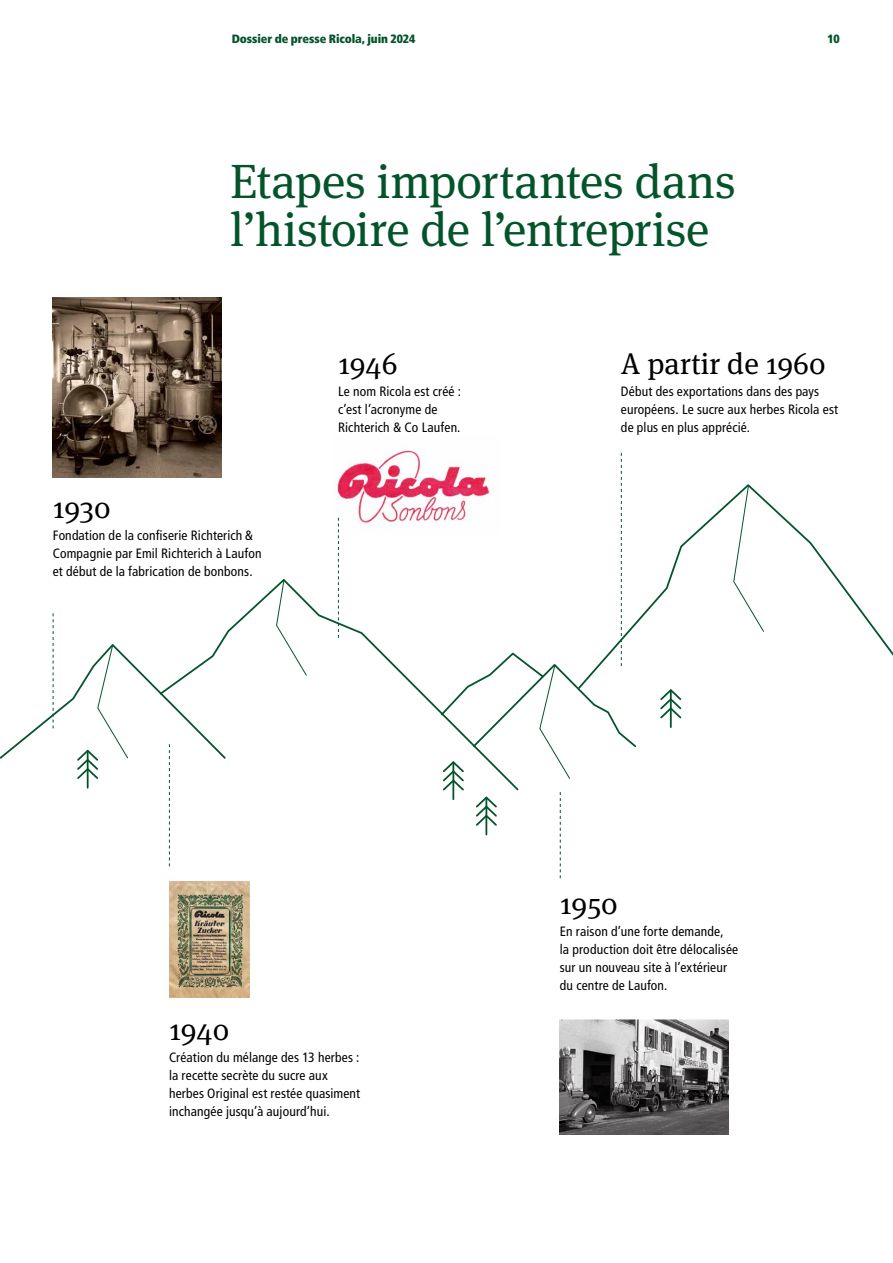
<style>
.page{position:relative;width:893px;height:1263px;background:#fff}
.page>*{position:absolute;margin:0;border:0;box-sizing:border-box;transform-origin:0 0}
.t1{font:48px/48px "Meta Serif Pro";letter-spacing:-.005em;color:#04542b}
.t2{font:30px "Meta Serif Pro";color:#000}
.t3{font:condensed 13.5px/18px "Frutiger LT Com";letter-spacing:.01em;color:#000}
.t4{font:900 condensed 12px "Frutiger LT Com";letter-spacing:-.005em;color:#04542b}
</style>
<div class="page">
<img style="left:337px;top:450px;width:102px;height:82px">
<img style="left:53px;top:298px;width:169px;height:180px">
<img style="left:169px;top:881px;width:80px;height:116px">
<svg style="left:227px;top:577px;width:212px;height:135px"></svg>
<svg style="left:638px;top:484px;width:255px;height:172px"></svg>
<svg style="left:338px;top:518px;width:1px;height:120px"></svg>
<svg style="left:276px;top:579px;width:31px;height:97px"></svg>
<svg style="left:733px;top:485px;width:31px;height:147px"></svg>
<svg style="left:660px;top:689px;width:22px;height:31px"></svg>
<hr style="left:670px;top:690px;width:2px;height:37px;background:#04542b">
<svg style="left:439px;top:453px;width:199px;height:425px"></svg>
<hr style="left:452px;top:762px;width:2px;height:37px;background:#04542b">
<svg style="left:0;top:613px;width:227px;height:253px"></svg>
<hr style="left:87px;top:751px;width:2px;height:37px;background:#04542b">
<img style="left:560px;top:1020px;width:169px;height:114px">
<p class="t4" style="left:232px;top:31px;width:185px">Dossier de presse Ricola, juin 2024</p>
<p class="t4" style="left:828px;top:31px;width:14px">10</p>
<h1 class="t1" style="left:230px;top:155px;width:507px">Etapes importantes dans l’histoire de l’entreprise</h1>
<h2 class="t2" style="left:53px;top:485px;width:59px">1930</h2>
<p class="t3" style="left:53px;top:526px;width:210px">Fondation de la confiserie Richterich &amp;<br>Compagnie par Emil Richterich à Laufon et début de la fabrication de bonbons.</p>
<h2 class="t2" style="left:338px;top:341px;width:61px">1946</h2>
<p class="t3" style="left:338px;top:382px;width:125px">Le nom Ricola est créé : c’est l’acronyme de<br>Richterich &amp; Co Laufen.</p>
<h2 class="t2" style="left:621px;top:341px;width:206px">A partir de 1960</h2>
<p class="t3" style="left:621px;top:382px;width:219px">Début des exportations dans des pays européens. Le sucre aux herbes Ricola est de plus en plus apprécié.</p>
<h2 class="t2" style="left:169px;top:1007px;width:62px">1940</h2>
<p class="t3" style="left:169px;top:1048px;width:193px">Création du mélange des 13 herbes : la recette secrète du sucre aux herbes Original est restée quasiment inchangée jusqu’à aujourd’hui.</p>
<h2 class="t2" style="left:560px;top:881px;width:59px">1950</h2>
<p class="t3" style="left:560px;top:922px;width:180px">En raison d’une forte demande,<br>la production doit être délocalisée sur un nouveau site à l’extérieur du centre de Laufon.</p>
</div>
